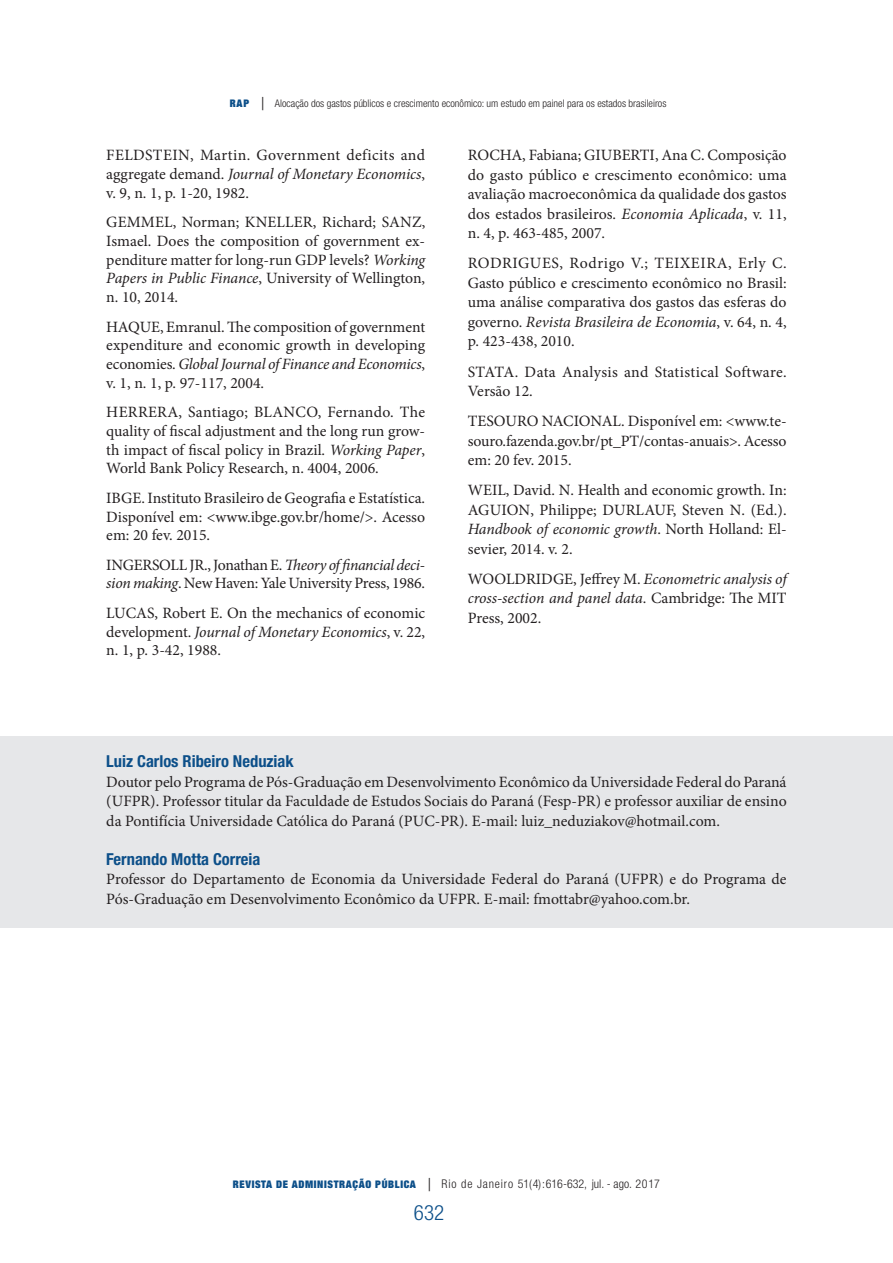
<style>
.page{position:relative;width:893px;height:1263px;background:#fff}
.page>*{position:absolute;margin:0;border:0;box-sizing:border-box;transform-origin:0 0}
.t1{font:300 condensed 21px "Helvetica Neue LT Std";color:#0c4f89}
.t2{font:700 condensed 16.5px "Helvetica Neue LT Std";color:#0c4f89}
.t3{font:15.75px/19.5px "Minion Pro";color:#231f20;text-align:justify}
.t4{font:15.75px/19.5px "Minion Pro";letter-spacing:.02em;color:#231f20}
.t5{font:300 condensed 12px "Helvetica Neue LT Std";letter-spacing:.07em;color:#231f20}
.t6{font:300 condensed 10.5px "Helvetica Neue LT Std";color:#231f20}
.s1{font-family:"Helvetica Neue";font-weight:900;font-stretch:expanded;color:#0c4f89}
.s2{font-size:18px}
.s3{font-style:italic}
.s4{font-family:"Helvetica Neue";font-weight:900;font-stretch:expanded;font-size:10.5px;color:#0c4f89}
</style>
<div class="page">
<div style="left:0;top:737px;width:892px;height:191px;background:#e6e7e9"></div>
<p class="t6" style="left:230px;top:98px;width:438px"><span class="s1">RAP</span> <span class="s2">|</span> Alocação dos gastos públicos e crescimento econômico: um estudo em painel para os estados brasileiros</p>
<p class="t3" style="left:106px;top:146px;width:320px;line-height:18.8px">FELDSTEIN, Martin. Government deficits and aggregate demand. <span class="s3">Journal of Monetary Economics</span>, v. 9, n. 1, p. 1-20, 1982.</p>
<p class="t3" style="left:106px;top:213px;width:320px;line-height:18.8px">GEMMEL, Norman; KNELLER, Richard; SANZ, Ismael. Does the composition of government ex&shy;penditure matter for long-run GDP levels? <span class="s3">Working Papers in Public Finance</span>, University of Wellington, n. 10, 2014.</p>
<p class="t3" style="left:106px;top:317px;width:320px;line-height:18.8px">HAQUE, Emranul. The composition of government expenditure and economic growth in developing economies. <span class="s3">Global Journal of Finance and Economics</span>, v. 1, n. 1, p. 97-117, 2004.</p>
<p class="t3" style="left:106px;top:403px;width:320px;line-height:18.8px">HERRERA, Santiago; BLANCO, Fernando. The quality of fiscal adjustment and the long run grow&shy;th impact of fiscal policy in Brazil. <span class="s3">Working Paper</span>, World Bank Policy Research, n. 4004, 2006.</p>
<p class="t3" style="left:106px;top:488px;width:320px;line-height:18.8px">IBGE. Instituto Brasileiro de Geografia e Estatística.<br>Disponível em: &lt;www.ibge.gov.br/home/&gt;. Acesso em: 20 fev. 2015.</p>
<p class="t3" style="left:106px;top:555px;width:320px;line-height:18.8px">INGERSOLL JR., Jonathan E. <span class="s3">Theory of financial deci&shy;sion making</span>. New Haven: Yale University Press, 1986.</p>
<p class="t3" style="left:106px;top:603px;width:320px;line-height:18.8px">LUCAS, Robert E. On the mechanics of economic development. <span class="s3">Journal of Monetary Economics</span>, v. 22, n. 1, p. 3-42, 1988.</p>
<p class="t3" style="left:468px;top:146px;width:320px">ROCHA, Fabiana; GIUBERTI, Ana C. Composição do gasto público e crescimento econômico: uma avaliação macroeconômica da qualidade dos gastos dos estados brasileiros. <span class="s3">Economia Aplicada</span>, v. 11, n. 4, p. 463-485, 2007.</p>
<p class="t3" style="left:468px;top:254px;width:320px">RODRIGUES, Rodrigo V.; TEIXEIRA, Erly C.<br>Gasto público e crescimento econômico no Brasil: uma análise comparativa dos gastos das esferas do governo. <span class="s3">Revista Brasileira de Economia</span>, v. 64, n. 4, p. 423-438, 2010.</p>
<p class="t4" style="left:468px;top:362px;width:320px">STATA. Data Analysis and Statistical Software.<br>Versão 12.</p>
<p class="t3" style="left:468px;top:411px;width:320px">TESOURO NACIONAL. Disponível em: &lt;www.te&shy;souro.fazenda.gov.br/pt_PT/contas-anuais&gt;. Acesso em: 20 fev. 2015.</p>
<p class="t3" style="left:468px;top:481px;width:320px">WEIL, David. N. Health and economic growth. In:<br>AGUION, Philippe; DURLAUF, Steven N. (Ed.).<br><span class="s3">Handbook of economic growth</span>. North Holland: El&shy;sevier, 2014. v. 2.</p>
<p class="t3" style="left:468px;top:569px;width:320px">WOOLDRIDGE, Jeffrey M. <span class="s3">Econometric analysis of cross-section and panel data</span>. Cambridge: The MIT Press, 2002.</p>
<p class="t2" style="left:106px;top:751px;width:189px">Luiz Carlos Ribeiro Neduziak</p>
<p class="t3" style="left:106px;top:772px;width:682px">Doutor pelo Programa de Pós-Graduação em Desenvolvimento Econômico da Universidade Federal do Paraná (UFPR). Professor titular da Faculdade de Estudos Sociais do Paraná (Fesp-PR) e professor auxiliar de ensino da Pontifícia Universidade Católica do Paraná (PUC-PR). E-mail: luiz_neduziakov@hotmail.com.</p>
<p class="t2" style="left:106px;top:849px;width:156px">Fernando Motta Correia</p>
<p class="t3" style="left:106px;top:869px;width:682px">Professor do Departamento de Economia da Universidade Federal do Paraná (UFPR) e do Programa de<br>Pós-Graduação em Desenvolvimento Econômico da UFPR. E-mail: fmottabr@yahoo.com.br.</p>
<p class="t5" style="left:233px;top:1176px;width:429px"><span class="s4">REVISTA DE ADMINISTRAÇÃO PÚBLICA</span> <span class="s2">|</span> Rio de Janeiro 51(4):616-632, jul. - ago. 2017</p>
<h1 class="t1" style="left:414px;top:1200px;width:32px">632</h1>
</div>
